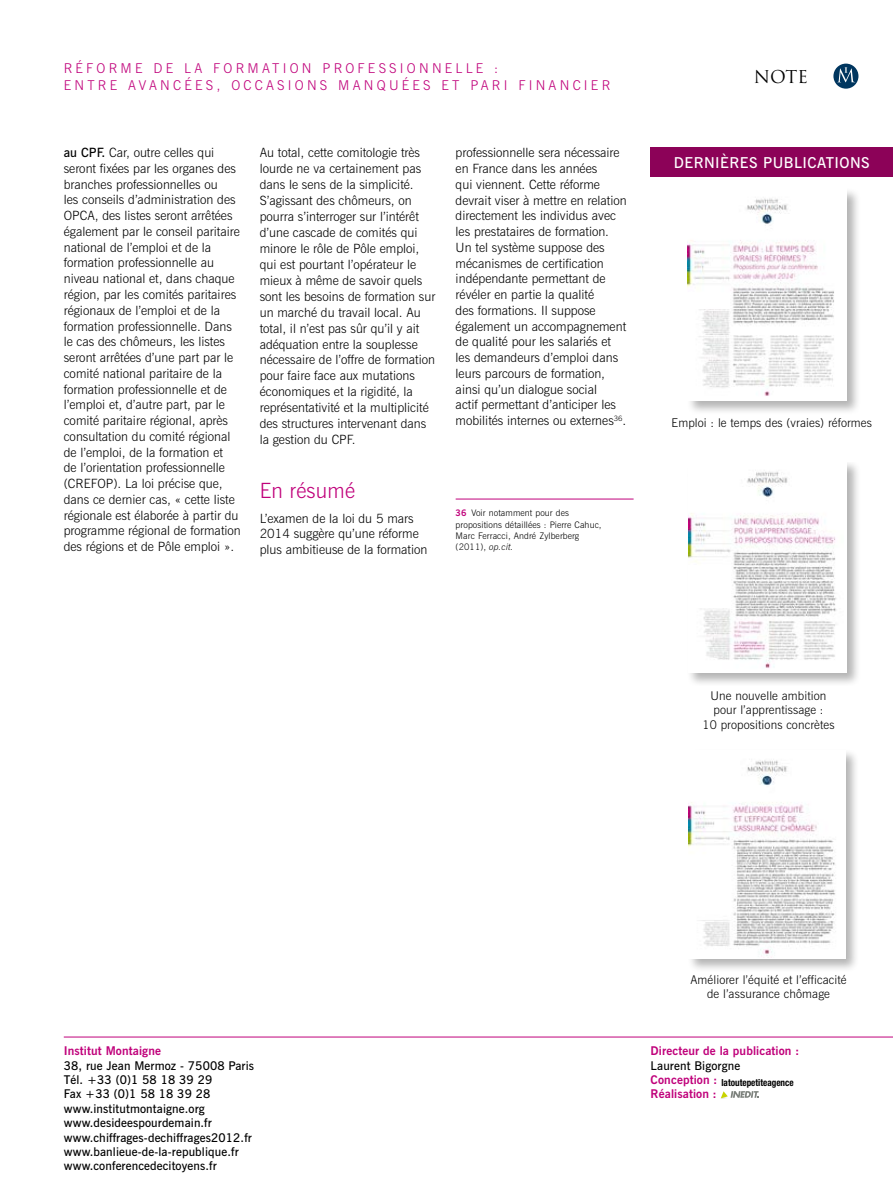
<style>
.page{position:relative;width:893px;height:1191px;background:#fff}
.page>*{position:absolute;margin:0;border:0;box-sizing:border-box;transform-origin:0 0}
.Titre_1_bleu{font:300 21px "News Gothic BT";letter-spacing:.01em;color:#c0027b}
.t1{font:17.25px "Trajan";color:#000}
.t2{font:600 15px "News Gothic BT";letter-spacing:.03em;color:#fff}
._100_Titre_01{font:300 13.5px/16.5px "News Gothic BT";letter-spacing:.24em;color:#c0027b}
.TC{font:300 12.75px/15.8px "News Gothic BT";color:#000}
.t3{font:600 12px/14.4px "News Gothic BT";letter-spacing:.01em;color:#000}
.t4{font:300 12px/14.4px "News Gothic BT";letter-spacing:.01em;color:#000;text-align:center}
.t5{font:700 12px "News Gothic BT";letter-spacing:.01em;color:#c0027b}
.t6{font:700 condensed 9.75px "Helvetica Neue";color:#000;scale:.94 1}
._500_Notes{font:300 9px/11.2px "News Gothic BT";letter-spacing:.01em;color:#000}
.s1{font-weight:600}
.s2{font-weight:700;color:#c0027b}
.s3{font-style:italic}
</style>
<div class="page">
<hr style="left:64px;top:1036px;width:829px;height:1px;background:#c0027b">
<svg style="left:721px;top:1091px;width:38px;height:7px"></svg>
<div style="left:651px;top:147px;width:242px;height:30px;background:#8c0258"></div>
<div style="left:686px;top:189px;width:175px;height:226px;background:#000;opacity:.3"></div>
<img style="left:688px;top:189px;width:159px;height:212px">
<div style="left:686px;top:462px;width:175px;height:223px;background:#000;opacity:.3"></div>
<img style="left:688px;top:462px;width:158px;height:210px">
<div style="left:687px;top:748px;width:173px;height:225px;background:#000;opacity:.3"></div>
<img style="left:689px;top:750px;width:156px;height:208px">
<div style="left:833px;top:64px;width:25px;height:25px;background:#00365f;border-radius:50%"></div>
<svg style="left:837px;top:67px;width:18px;height:15px"></svg>
<hr style="left:456px;top:499px;width:178px;height:1px;background:#c0027b">
<p class="_100_Titre_01" style="left:64px;top:60px;width:548px">RÉFORME DE LA FORMATION PROFESSIONNELLE :<br>ENTRE AVANCÉES, OCCASIONS MANQUÉES ET PARI FINANCIER</p>
<p class="TC" style="left:64px;top:145px;width:179px"><span class="s1">au CPF.</span> Car, outre celles qui seront fixées par les organes des branches professionnelles ou<br>les conseils d’administration des<br>OPCA, des listes seront arrêtées également par le conseil paritaire national de l’emploi et de la formation professionnelle au niveau national et, dans chaque région, par les comités paritaires régionaux de l’emploi et de la formation professionnelle. Dans le cas des chômeurs, les listes seront arrêtées d’une part par le comité national paritaire de la formation professionnelle et de l’emploi et, d’autre part, par le comité paritaire régional, après consultation du comité régional de l’emploi, de la formation et<br>de l’orientation professionnelle (CREFOP). La loi précise que, dans ce dernier cas, « cette liste régionale est élaborée à partir du programme régional de formation des régions et de Pôle emploi ».</p>
<p class="TC" style="left:260px;top:145px;width:177px">Au total, cette comitologie très lourde ne va certainement pas dans le sens de la simplicité.<br>S’agissant des chômeurs, on pourra s’interroger sur l’intérêt d’une cascade de comités qui minore le rôle de Pôle emploi, qui est pourtant l’opérateur le mieux à même de savoir quels sont les besoins de formation sur un marché du travail local. Au total, il n’est pas sûr qu’il y ait adéquation entre la souplesse nécessaire de l’offre de formation pour faire face aux mutations économiques et la rigidité, la représentativité et la multiplicité des structures intervenant dans la gestion du CPF.</p>
<p class="Titre_1_bleu" style="left:260px;top:478px;width:97px">En résumé</p>
<p class="TC" style="left:260px;top:510px;width:169px">L’examen de la loi du 5 mars<br>2014 suggère qu’une réforme plus ambitieuse de la formation</p>
<p class="TC" style="left:456px;top:145px;width:173px">professionnelle sera nécessaire en France dans les années<br>qui viennent. Cette réforme devrait viser à mettre en relation directement les individus avec les prestataires de formation.<br>Un tel système suppose des mécanismes de certification indépendante permettant de révéler en partie la qualité<br>des formations. Il suppose également un accompagnement de qualité pour les salariés et les demandeurs d’emploi dans leurs parcours de formation, ainsi qu’un dialogue social<br>actif permettant d’anticiper les mobilités internes ou externes<sup>36</sup>.</p>
<p class="_500_Notes" style="left:456px;top:507px;width:147px"><span class="s2">36</span> Voir notamment pour des propositions détaillées : Pierre Cahuc,<br>Marc Ferracci, André Zylberberg (2011), <span class="s3">op.cit.</span></p>
<p class="t1" style="left:754px;top:67px;width:56px">NOTE</p>
<p class="t2" style="left:674px;top:154px;width:197px">DERNIÈRES PUBLICATIONS</p>
<p class="t4" style="left:672px;top:415px;width:202px">Emploi : le temps des (vraies) réformes</p>
<p class="t4" style="left:703px;top:688px;width:133px">Une nouvelle ambition pour l’apprentissage :<br>10 propositions concrètes</p>
<p class="t5" style="left:64px;top:1043px;width:99px">Institut Montaigne</p>
<p class="t3" style="left:64px;top:1058px;width:192px">38, rue Jean Mermoz - 75008 Paris</p>
<p class="t3" style="left:64px;top:1072px;width:150px">Tél. +33 (0)1 58 18 39 29</p>
<p class="t3" style="left:64px;top:1086px;width:148px">Fax +33 (0)1 58 18 39 28</p>
<p class="t3" style="left:64px;top:1101px;width:142px">www.institutmontaigne.org</p>
<p class="t3" style="left:64px;top:1115px;width:149px">www.desideespourdemain.fr</p>
<p class="t3" style="left:64px;top:1130px;width:190px">www.chiffrages-dechiffrages2012.fr www.banlieue-de-la-republique.fr</p>
<p class="t3" style="left:64px;top:1158px;width:154px">www.conferencedecitoyens.fr</p>
<p class="t4" style="left:690px;top:972px;width:158px">Améliorer l’équité et l’efficacité de l’assurance chômage</p>
<p class="t5" style="left:651px;top:1043px;width:150px">Directeur de la publication :</p>
<p class="t3" style="left:651px;top:1058px;width:91px">Laurent Bigorgne</p>
<p class="t5" style="left:651px;top:1072px;width:68px">Conception :</p>
<p class="t6" style="left:721px;top:1076px;width:78px">latoutepetiteagence</p>
<p class="t5" style="left:651px;top:1086px;width:68px">Réalisation :</p>
</div>
